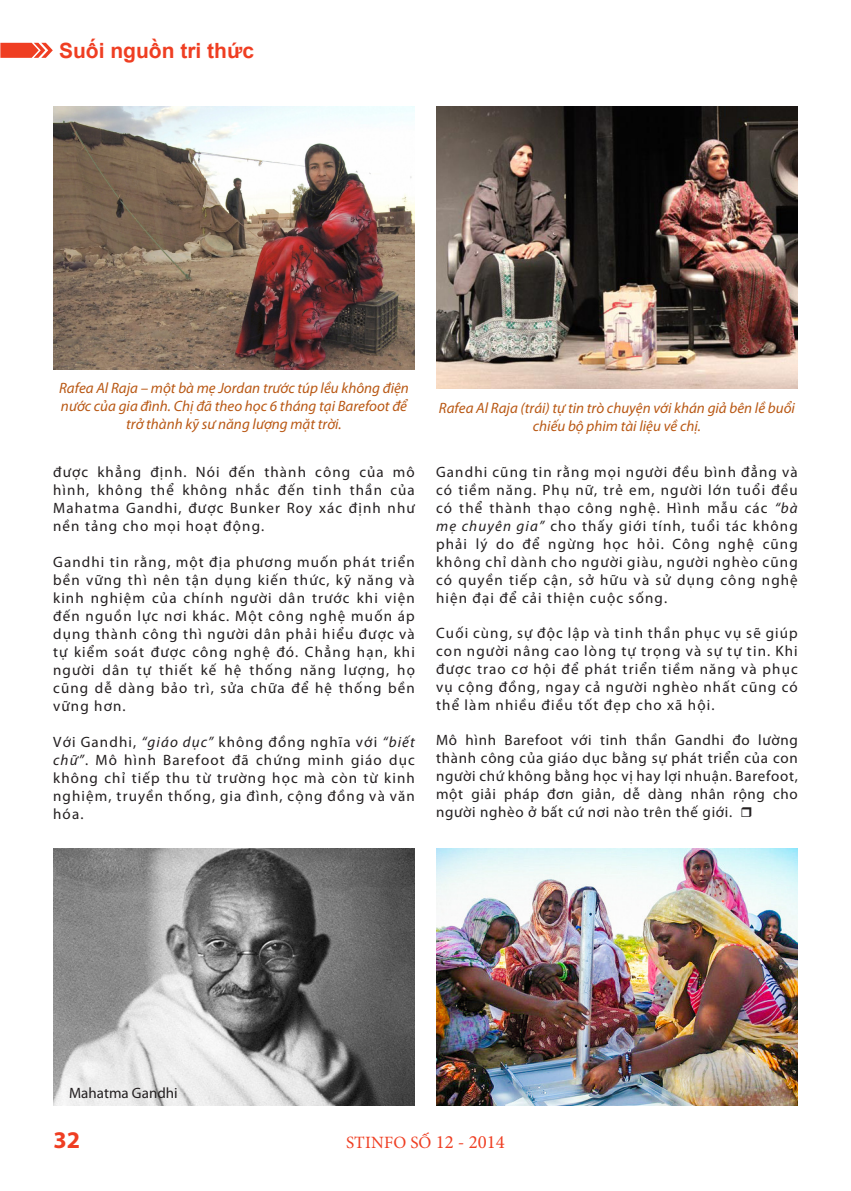
<style>
.page{position:relative;width:851px;height:1191px;background:#fff}
.page>*{position:absolute;margin:0;border:0;box-sizing:border-box;transform-origin:0 0}
.t1{font:700 24px "Myriad Pro";color:#ef3e22}
.t2{font:700 21px "Arial";color:#ef3e22}
.t3{font:17.25px "Minion Pro";letter-spacing:.01em;color:#ef3e22}
.t4{font:15px/18px "Myriad Pro";letter-spacing:.075em;color:#231f20;text-align:justify}
.t5{font:italic 15px/18px "Myriad Pro";color:#b95814;text-align:center}
.t6{font:15px "Myriad Pro";color:#231f20}
.s1{font-style:italic}
.s2{font-size:18.75px}
</style>
<div class="page">
<svg style="left:0;top:43px;width:53px;height:15px"></svg>
<img style="left:53px;top:106px;width:362px;height:263px">
<img style="left:436px;top:106px;width:361px;height:282px">
<img style="left:436px;top:848px;width:361px;height:258px">
<img style="left:53px;top:848px;width:362px;height:258px">
<h2 class="t2" style="left:59px;top:37px;width:196px">Suối nguồn tri thức</h2>
<p class="t5" style="left:59px;top:379px;width:351px">Rafea Al Raja – một bà mẹ Jordan trước túp lều không điện nước của gia đình. Chị đã theo học 6 tháng tại Barefoot để trở thành kỹ sư năng lượng mặt trời.</p>
<p class="t4" style="left:53px;top:463px;width:363px">được khẳng định. Nói đến thành công của mô hình, không thể không nhắc đến tinh thần của Mahatma Gandhi, được Bunker Roy xác định như nền tảng cho mọi hoạt động.</p>
<p class="t4" style="left:53px;top:553px;width:363px">Gandhi tin rằng, một địa phương muốn phát triển bền vững thì nên tận dụng kiến thức, kỹ năng và kinh nghiệm của chính người dân trước khi viện đến nguồn lực nơi khác. Một công nghệ muốn áp dụng thành công thì người dân phải hiểu được và tự kiểm soát được công nghệ đó. Chẳng hạn, khi người dân tự thiết kế hệ thống năng lượng, họ cũng dễ dàng bảo trì, sửa chữa để hệ thống bền vững hơn.</p>
<p class="t4" style="left:53px;top:732px;width:363px">Với Gandhi, <span class="s1">“giáo dục”</span> không đồng nghĩa với <span class="s1">“biết chữ”</span>. Mô hình Barefoot đã chứng minh giáo dục không chỉ tiếp thu từ trường học mà còn từ kinh nghiệm, truyền thống, gia đình, cộng đồng và văn hóa.</p>
<p class="t5" style="left:439px;top:398px;width:357px">Rafea Al Raja (trái) tự tin trò chuyện với khán giả bên lề buổi chiếu bộ phim tài liệu về chị.</p>
<p class="t4" style="left:436px;top:463px;width:363px">Gandhi cũng tin rằng mọi người đều bình đẳng và có tiềm năng. Phụ nữ, trẻ em, người lớn tuổi đều có thể thành thạo công nghệ. Hình mẫu các <span class="s1">“bà mẹ chuyên gia”</span> cho thấy giới tính, tuổi tác không phải lý do để ngừng học hỏi. Công nghệ cũng không chỉ dành cho người giàu, người nghèo cũng có quyền tiếp cận, sở hữu và sử dụng công nghệ hiện đại để cải thiện cuộc sống.</p>
<p class="t4" style="left:436px;top:624px;width:363px">Cuối cùng, sự độc lập và tinh thần phục vụ sẽ giúp con người nâng cao lòng tự trọng và sự tự tin. Khi được trao cơ hội để phát triển tiềm năng và phục vụ cộng đồng, ngay cả người nghèo nhất cũng có thể làm nhiều điều tốt đẹp cho xã hội.</p>
<p class="t4" style="left:436px;top:731px;width:363px">Mô hình Barefoot với tinh thần Gandhi đo lường thành công của giáo dục bằng sự phát triển của con người chứ không bằng học vị hay lợi nhuận. Barefoot, một giải pháp đơn giản, dễ dàng nhân rộng cho người nghèo ở bất cứ nơi nào trên thế giới.</p>
<p class="t6" style="left:69px;top:1083px;width:110px">Mahatma Gandhi</p>
<p class="t1" style="left:53px;top:1124px;width:28px">32</p>
<p class="t3" style="left:346px;top:1131px;width:160px">STINFO SỐ <span class="s2">12 - 2014</span></p>
</div>
